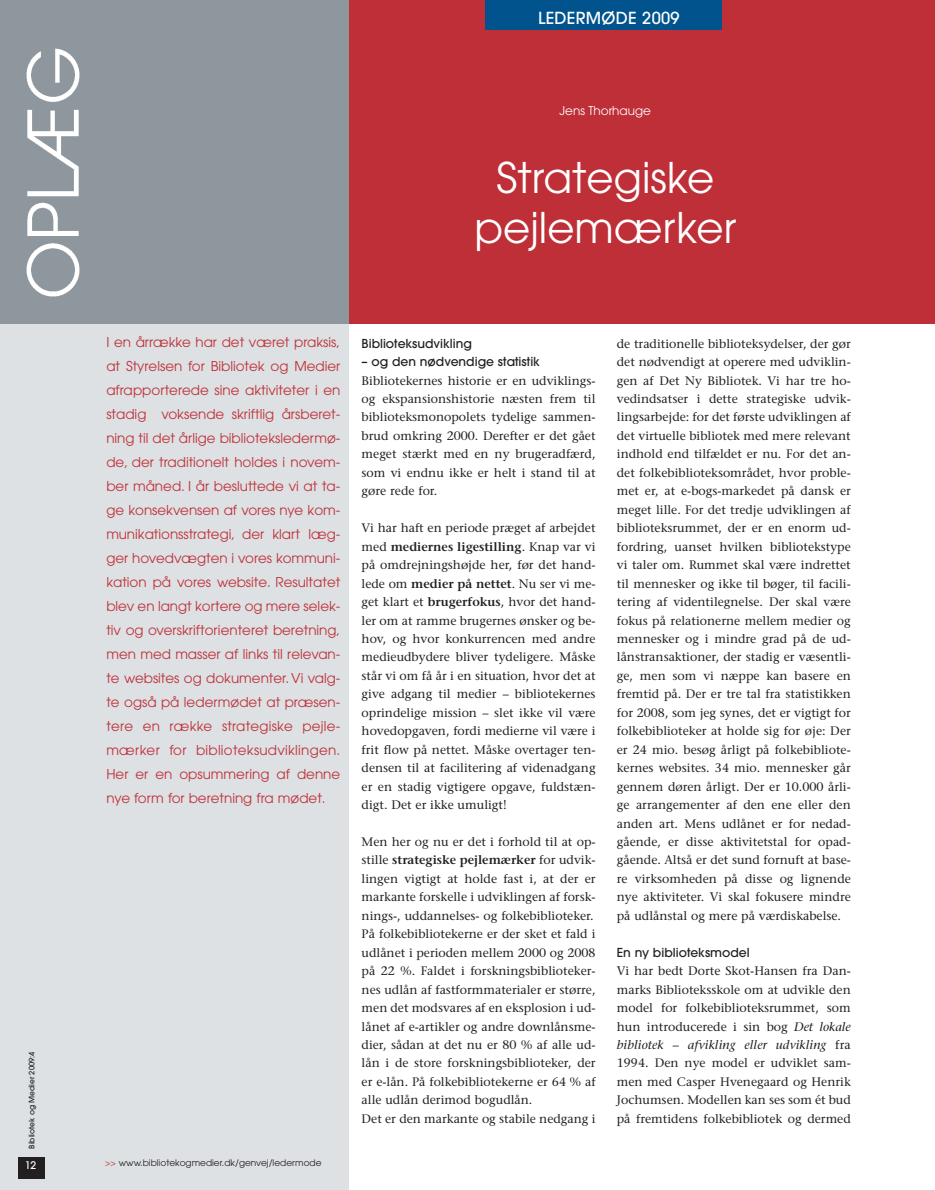
<style>
.page{position:relative;width:935px;height:1190px;background:#fff}
.page>*{position:absolute;margin:0;border:0;box-sizing:border-box;transform-origin:0 0}
.t1{font:42px/50.4px "Avant Garde";color:#fff;text-align:center}
.t2{font:500 16.5px "Avant Garde";letter-spacing:.015em;color:#fff}
.t3{font:13.5px/24px "Avant Garde";color:#bf2f37;text-align:justify}
.t4{font:12.3px/18.5px "Stone Serif";color:#231f20;text-align:justify}
.t5{font:500 12.3px "Avant Garde";color:#231f20}
.t6{font:12px "Avant Garde";color:#fff}
.t7{font:500 10.5px "Avant Garde";color:#fff}
.t8{font:9px "Avant Garde";color:#231f20}
.t9{font:500 7.5px "Avant Garde";color:#231f20}
.s1{font-weight:600}
.s2{color:#bf2f37}
.s3{font-style:italic}
</style>
<div class="page">
<div style="left:0;top:0;width:349px;height:1189px;background:#dde1e4"></div>
<div style="left:0;top:0;width:934px;height:323px;background:#bf2f37"></div>
<div style="left:0;top:0;width:349px;height:323px;background:#8e979d"></div>
<div style="left:485px;top:0;width:237px;height:29px;background:#00538d"></div>
<img style="left:26px;top:48px;width:54px;height:249px">
<div style="left:18px;top:1157px;width:27px;height:21px;background:#231f20"></div>
<h2 class="t2" style="left:538px;top:12px;width:143px">LEDERMØDE 2009</h2>
<p class="t6" style="left:559px;top:106px;width:93px">Jens Thorhauge</p>
<h1 class="t1" style="left:474px;top:156px;width:263px">Strategiske pejlemærker</h1>
<p class="t3" style="left:106px;top:331px;width:235px">I en årrække har det været praksis, at Styrelsen for Bibliotek og Medier afrapporterede sine aktiviteter i en stadig voksende skriftlig årsberet&shy;ning til det årlige biblioteksledermø&shy;de, der traditionelt holdes i novem&shy;ber måned. I år besluttede vi at ta&shy;ge konsekvensen af vores nye kom&shy;munikationsstrategi, der klart læg&shy;ger hovedvægten i vores kommuni&shy;kation på vores website. Resultatet blev en langt kortere og mere selek&shy;tiv og overskriftorienteret beretning, men med masser af links til relevan&shy;te websites og dokumenter. Vi valg&shy;te også på ledermødet at præsen&shy;tere en række strategiske pejle&shy;mærker for biblioteksudviklingen.<br>Her er en opsummering af denne nye form for beretning fra mødet.</p>
<p class="t5" style="left:361px;top:338px;width:112px">Biblioteksudvikling</p>
<p class="t5" style="left:361px;top:357px;width:180px">– og den nødvendige statistik</p>
<p class="t4" style="left:361px;top:372px;width:235px">Bibliotekernes historie er en udviklings&shy;og ekspansionshistorie næsten frem til biblioteksmonopolets tydelige sammen&shy;brud omkring 2000. Derefter er det gået meget stærkt med en ny brugeradfærd, som vi endnu ikke er helt i stand til at gøre rede for.</p>
<p class="t4" style="left:361px;top:520px;width:235px">Vi har haft en periode præget af arbejdet med <span class="s1">mediernes ligestilling</span>. Knap var vi på omdrejningshøjde her, før det hand&shy;lede om <span class="s1">medier på nettet</span>. Nu ser vi me&shy;get klart et <span class="s1">brugerfokus</span>, hvor det hand&shy;ler om at ramme brugernes ønsker og be&shy;hov, og hvor konkurrencen med andre medieudbydere bliver tydeligere. Måske står vi om få år i en situation, hvor det at give adgang til medier – bibliotekernes oprindelige mission – slet ikke vil være hovedopgaven, fordi medierne vil være i frit flow på nettet. Måske overtager ten&shy;densen til at facilitering af videnadgang er en stadig vigtigere opgave, fuldstæn&shy;digt. Det er ikke umuligt!</p>
<p class="t4" style="left:361px;top:833px;width:235px;text-align:left">Men her og nu er det i forhold til at op&shy;stille <span class="s1">strategiske pejlemærker</span> for udvik&shy;lingen vigtigt at holde fast i, at der er markante forskelle i udviklingen af forsk&shy;nings-, uddannelses- og folkebiblioteker.<br>På folkebibliotekerne er der sket et fald i udlånet i perioden mellem 2000 og 2008 på 22 %. Faldet i forskningsbiblioteker&shy;nes udlån af fastformmaterialer er større, men det modsvares af en eksplosion i ud&shy;lånet af e-artikler og andre downlånsme&shy;dier, sådan at det nu er 80 % af alle ud&shy;lån i de store forskningsbiblioteker, der er e-lån. På folkebibliotekerne er 64 % af alle udlån derimod bogudlån.<br>Det er den markante og stabile nedgang i</p>
<p class="t9" style="left:29px;top:1148px;width:98px;rotate:-90deg">Bibliotek og Medier 2009:4</p>
<p class="t7" style="left:25px;top:1161px;width:13px">12</p>
<p class="t8" style="left:105px;top:1159px;width:218px"><span class="s2">&gt;&gt;</span> www.bibliotekogmedier.dk/genvej/ledermode</p>
<p class="t4" style="left:617px;top:335px;width:235px">de traditionelle biblioteksydelser, der gør det nødvendigt at operere med udviklin&shy;gen af Det Ny Bibliotek. Vi har tre ho&shy;vedindsatser i dette strategiske udvik&shy;lingsarbejde: for det første udviklingen af det virtuelle bibliotek med mere relevant indhold end tilfældet er nu. For det an&shy;det folkebiblioteksområdet, hvor proble&shy;met er, at e-bogs-markedet på dansk er meget lille. For det tredje udviklingen af biblioteksrummet, der er en enorm ud&shy;fordring, uanset hvilken bibliotekstype vi taler om. Rummet skal være indrettet til mennesker og ikke til bøger, til facili&shy;tering af videntilegnelse. Der skal være fokus på relationerne mellem medier og mennesker og i mindre grad på de ud&shy;lånstransaktioner, der stadig er væsentli&shy;ge, men som vi næppe kan basere en fremtid på. Der er tre tal fra statistikken for 2008, som jeg synes, det er vigtigt for folkebiblioteker at holde sig for øje: Der er 24 mio. besøg årligt på folkebibliote&shy;kernes websites. 34 mio. mennesker går gennem døren årligt. Der er 10.000 årli&shy;ge arrangementer af den ene eller den anden art. Mens udlånet er for nedad&shy;gående, er disse aktivitetstal for opad&shy;gående. Altså er det sund fornuft at base&shy;re virksomheden på disse og lignende nye aktiviteter. Vi skal fokusere mindre på udlånstal og mere på værdiskabelse.</p>
<p class="t5" style="left:617px;top:947px;width:134px">En ny biblioteksmodel</p>
<p class="t4" style="left:617px;top:963px;width:235px">Vi har bedt Dorte Skot-Hansen fra Dan&shy;marks Biblioteksskole om at udvikle den model for folkebiblioteksrummet, som hun introducerede i sin bog <span class="s3">Det lokale bibliotek – afvikling eller udvikling</span> fra 1994. Den nye model er udviklet sam&shy;men med Casper Hvenegaard og Henrik Jochumsen. Modellen kan ses som ét bud på fremtidens folkebibliotek og dermed</p>
</div>
